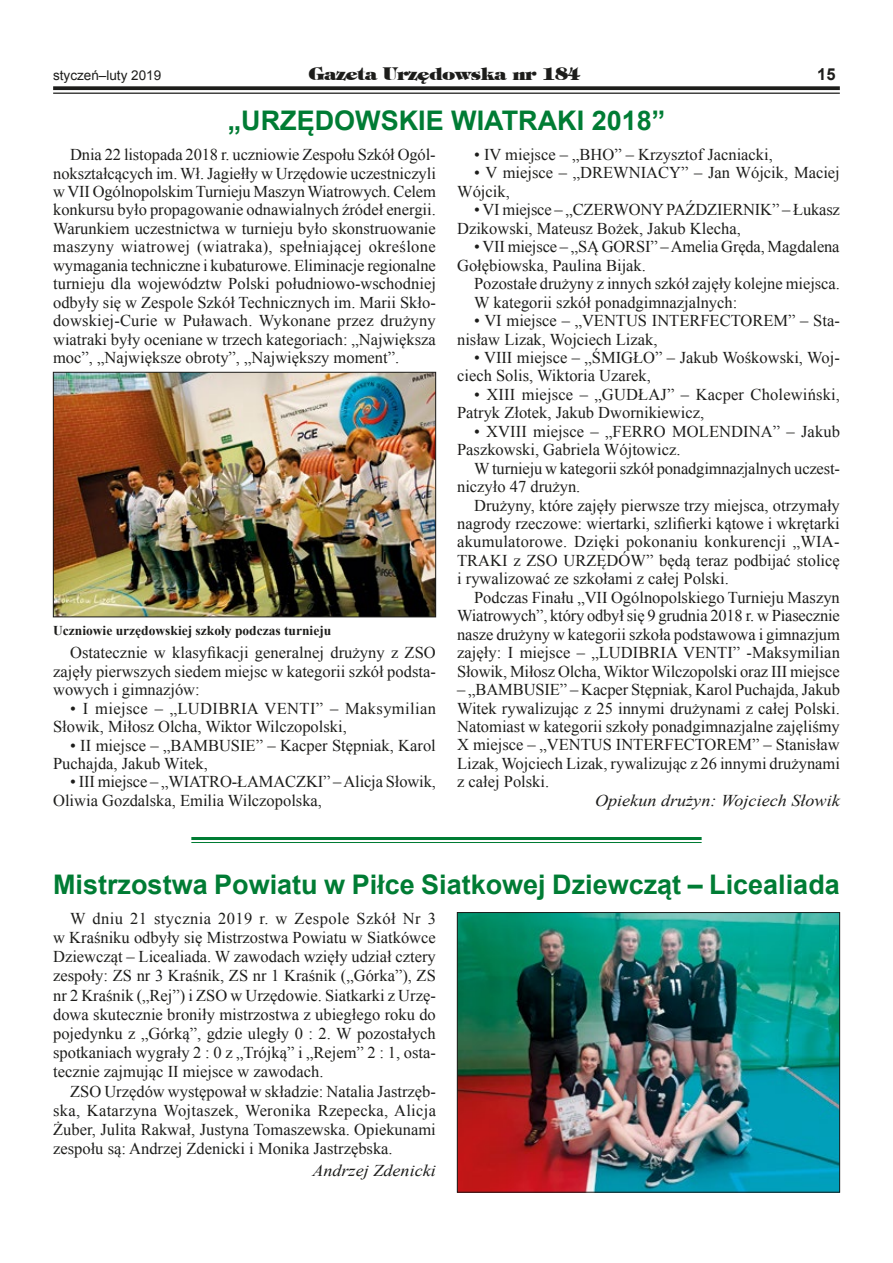
<style>
.page{position:relative;width:893px;height:1263px;background:#fff}
.page>*{position:absolute;margin:0;border:0;box-sizing:border-box;transform-origin:0 0}
.t1{font:700 27px "Arial";color:#007c34}
.t2{font:18px "Timpani Heavypl";color:#1d1d1b}
.t3{font:16.5px/18.5px "Times New Roman";color:#1d1d1b}
.t4{font:italic 16.5px "Times New Roman";color:#1d1d1b;scale:1.1 1}
.t5{font:700 16.5px "Arial";color:#1d1d1b}
.t6{font:700 13.5px "Times New Roman";color:#1d1d1b}
.t7{font:13.5px "Arial";color:#1d1d1b}
</style>
<div class="page">
<svg style="left:53px;top:86px;width:787px;height:4px;background:#2f2f2d"></svg>
<hr style="left:53px;top:93px;width:787px;height:1px;background:#1d1d1b">
<hr style="left:191px;top:837px;width:511px;height:3px;background:#007c34">
<hr style="left:191px;top:842px;width:511px;height:1px;background:#007c34">
<img style="left:55px;top:374px;width:379px;height:241px">
<div style="left:53px;top:372px;width:383px;height:245px;border:1px solid #1d1d1b"></div>
<img style="left:459px;top:914px;width:379px;height:276px">
<div style="left:457px;top:912px;width:383px;height:280px;border:1px solid #1d1d1b"></div>
<p class="t7" style="left:53px;top:66px;width:110px">styczeń–luty 2019</p>
<p class="t2" style="left:308px;top:61px;width:273px">Gazeta Urzêdowska nr 184</p>
<p class="t5" style="left:817px;top:63px;width:20px">15</p>
<h1 class="t1" style="left:228px;top:103px;width:439px">„URZĘDOWSKIE WIATRAKI 2018”</h1>
<p class="t3" style="left:53px;top:145px;width:384px;text-align:justify;text-indent:17px">Dnia 22 listopada 2018 r. uczniowie Zespołu Szkół Ogól&shy;nokształcących im. Wł. Jagiełły w Urzędowie uczestniczyli w VII Ogólnopolskim Turnieju Maszyn Wiatrowych. Celem konkursu było propagowanie odnawialnych źródeł energii.<br>Warunkiem uczestnictwa w turnieju było skonstruowanie maszyny wiatrowej (wiatraka), spełniającej określone wymagania techniczne i kubaturowe. Eliminacje regionalne turnieju dla województw Polski południowo-wschodniej odbyły się w Zespole Szkół Technicznych im. Marii Skło&shy;dowskiej-Curie w Puławach. Wykonane przez drużyny wiatraki były oceniane w trzech kategoriach: „Największa moc”, „Największe obroty”, „Największy moment”.</p>
<p class="t6" style="left:53px;top:621px;width:280px">Uczniowie urzędowskiej szkoły podczas turnieju</p>
<p class="t3" style="left:53px;top:643px;width:384px;text-align:justify;text-indent:17px">Ostatecznie w klasyfikacji generalnej drużyny z ZSO zajęły pierwszych siedem miejsc w kategorii szkół podsta&shy;wowych i gimnazjów:</p>
<p class="t3" style="left:53px;top:699px;width:384px;text-indent:17px">• I miejsce – „LUDIBRIA VENTI” – Maksymilian<br>Słowik, Miłosz Olcha, Wiktor Wilczopolski,</p>
<p class="t3" style="left:53px;top:735px;width:384px;text-indent:17px">• II miejsce – „BAMBUSIE” – Kacper Stępniak, Karol<br>Puchajda, Jakub Witek,</p>
<p class="t3" style="left:53px;top:772px;width:384px;text-indent:17px">• III miejsce – „WIATRO-ŁAMACZKI” – Alicja Słowik,<br>Oliwia Gozdalska, Emilia Wilczopolska,</p>
<p class="t3" style="left:474px;top:145px;width:300px">• IV miejsce – „BHO” – Krzysztof Jacniacki,</p>
<p class="t3" style="left:457px;top:163px;width:384px;text-indent:17px">• V miejsce – „DREWNIACY” – Jan Wójcik, Maciej<br>Wójcik,</p>
<p class="t3" style="left:457px;top:200px;width:384px;text-indent:17px">• VI miejsce – „CZERWONY PAŹDZIERNIK” – Łukasz<br>Dzikowski, Mateusz Bożek, Jakub Klecha,</p>
<p class="t3" style="left:457px;top:237px;width:384px;text-indent:17px">• VII miejsce – „SĄ GORSI” – Amelia Gręda, Magdalena<br>Gołębiowska, Paulina Bijak.</p>
<p class="t3" style="left:474px;top:274px;width:367px">Pozostałe drużyny z innych szkół zajęły kolejne miejsca.<br>W kategorii szkół ponadgimnazjalnych:</p>
<p class="t3" style="left:457px;top:311px;width:384px;text-indent:17px">• VI miejsce – „VENTUS INTERFECTOREM” – Sta&shy;nisław Lizak, Wojciech Lizak,</p>
<p class="t3" style="left:457px;top:348px;width:384px;text-indent:17px">• VIII miejsce – „ŚMIGŁO” – Jakub Wośkowski, Woj&shy;ciech Solis, Wiktoria Uzarek,</p>
<p class="t3" style="left:457px;top:385px;width:384px;text-indent:17px">• XIII miejsce – „GUDŁAJ” – Kacper Cholewiński,<br>Patryk Złotek, Jakub Dwornikiewicz,</p>
<p class="t3" style="left:457px;top:422px;width:384px;text-indent:17px">• XVIII miejsce – „FERRO MOLENDINA” – Jakub<br>Paszkowski, Gabriela Wójtowicz.</p>
<p class="t3" style="left:457px;top:459px;width:384px;text-indent:17px">W turnieju w kategorii szkół ponadgimnazjalnych uczest&shy;niczyło 47 drużyn.</p>
<p class="t3" style="left:457px;top:496px;width:384px;text-align:justify;text-indent:17px">Drużyny, które zajęły pierwsze trzy miejsca, otrzymały nagrody rzeczowe: wiertarki, szlifierki kątowe i wkrętarki akumulatorowe. Dzięki pokonaniu konkurencji „WIA-TRAKI z ZSO URZĘDÓW” będą teraz podbijać stolicę i rywalizować ze szkołami z całej Polski.</p>
<p class="t3" style="left:457px;top:588px;width:384px;text-align:justify;text-indent:17px">Podczas Finału „VII Ogólnopolskiego Turnieju Maszyn Wiatrowych”, który odbył się 9 grudnia 2018 r. w Piasecznie nasze drużyny w kategorii szkoła podstawowa i gimnazjum zajęły: I miejsce – „LUDIBRIA VENTI” -Maksymilian Słowik, Miłosz Olcha, Wiktor Wilczopolski oraz III miejsce</p>
<p class="t3" style="left:457px;top:680px;width:384px;text-align:justify">– „BAMBUSIE” – Kacper Stępniak, Karol Puchajda, Jakub Witek rywalizując z 25 innymi drużynami z całej Polski.<br>Natomiast w kategorii szkoły ponadgimnazjalne zajęliśmy X miejsce – „VENTUS INTERFECTOREM” – Stanisław Lizak, Wojciech Lizak, rywalizując z 26 innymi drużynami z całej Polski.</p>
<p class="t4" style="left:595px;top:789px;width:224px">Opiekun drużyn: Wojciech Słowik</p>
<h1 class="t1" style="left:53px;top:866px;width:788px">Mistrzostwa Powiatu w Piłce Siatkowej Dziewcząt – Licealiada</h1>
<p class="t3" style="left:53px;top:908px;width:384px;line-height:19.2px;text-align:justify;text-indent:17px">W dniu 21 stycznia 2019 r. w Zespole Szkół Nr 3 w Kraśniku odbyły się Mistrzostwa Powiatu w Siatkówce Dziewcząt – Licealiada. W zawodach wzięły udział cztery zespoły: ZS nr 3 Kraśnik, ZS nr 1 Kraśnik („Górka”), ZS nr 2 Kraśnik („Rej”) i ZSO w Urzędowie. Siatkarki z Urzę&shy;dowa skutecznie broniły mistrzostwa z ubiegłego roku do pojedynku z „Górką”, gdzie uległy 0 : 2. W pozostałych spotkaniach wygrały 2 : 0 z „Trójką” i „Rejem” 2 : 1, osta&shy;tecznie zajmując II miejsce w zawodach.</p>
<p class="t3" style="left:53px;top:1081px;width:384px;line-height:19.2px;text-align:justify;text-indent:17px">ZSO Urzędów występował w składzie: Natalia Jastrzęb&shy;ska, Katarzyna Wojtaszek, Weronika Rzepecka, Alicja Żuber, Julita Rakwał, Justyna Tomaszewska. Opiekunami zespołu są: Andrzej Zdenicki i Monika Jastrzębska.</p>
<p class="t4" style="left:312px;top:1159px;width:114px">Andrzej Zdenicki</p>
</div>
